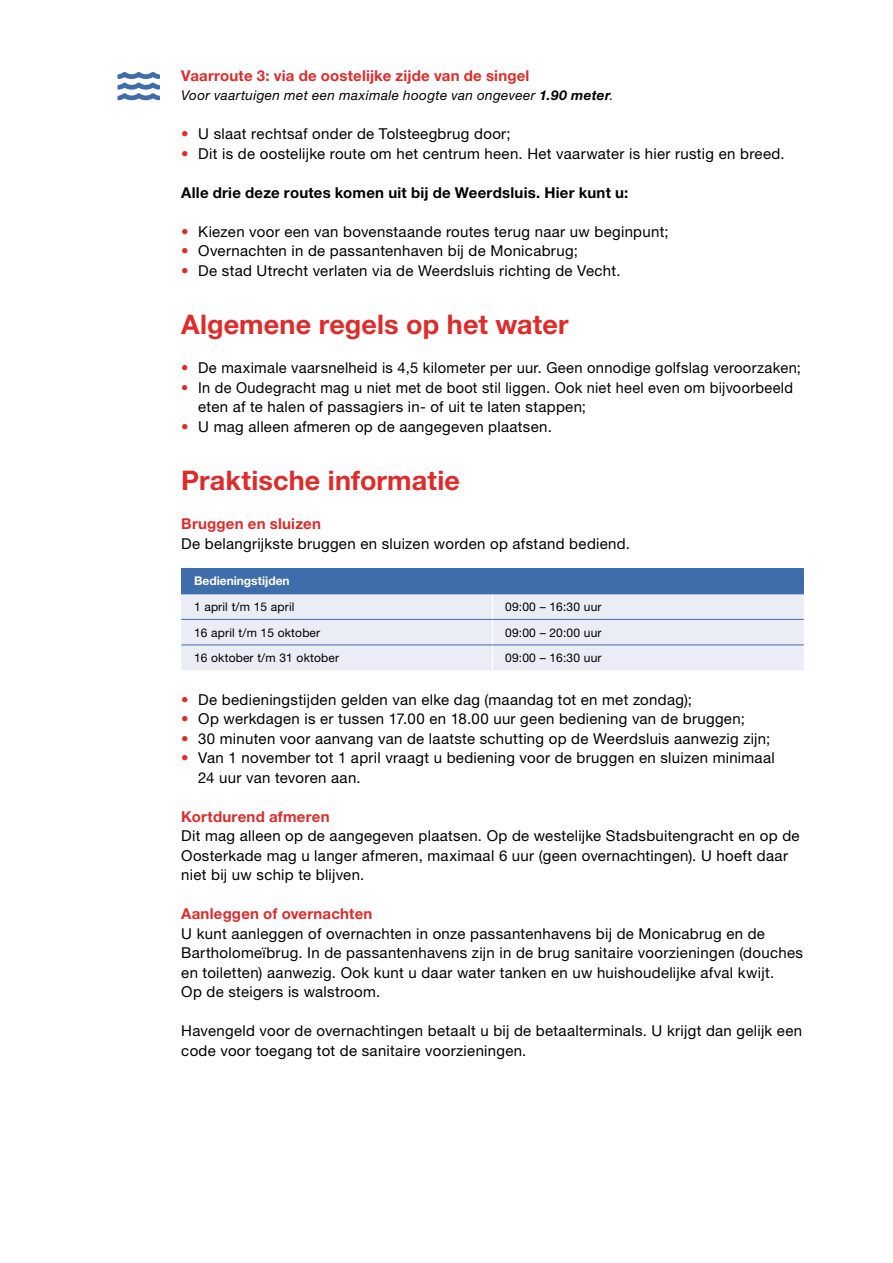
<style>
.page{position:relative;width:893px;height:1263px;background:#fff}
.page>*{position:absolute;margin:0;border:0;box-sizing:border-box;transform-origin:0 0}
._02_GU_Paragraafkop{font:700 27px "Helvetica Neue";letter-spacing:.005em;color:#df2b2a}
._10_GU_Opsomming_Bul{font:15px/19.5px "Helvetica Neue";letter-spacing:.02em;color:#000}
._08_GU_Broodtekst{font:15px/19.5px "Helvetica Neue";letter-spacing:.02em;color:#000}
._03_GU_Alineakop_niv{font:700 15px "Helvetica Neue";letter-spacing:.015em;color:#df2b2a}
._04_GU_Alineakop_niv{font:700 15px "Helvetica Neue";letter-spacing:.015em;color:#000}
._08_GU_Broodtekst-2{font:italic 13.5px "Helvetica Neue";letter-spacing:.03em;color:#000}
._02_GU_Tabel_Broodte{font:12px "Helvetica Neue";letter-spacing:.015em;color:#000}
._01_GU_Tabel_Kop{font:700 12px "Helvetica Neue";color:#fff}
.s1{font-weight:700}
.s2{color:#df2b2a}
</style>
<div class="page">
<div style="left:181px;top:568px;width:623px;height:26px;background:#3f6cab"></div>
<div style="left:181px;top:595px;width:623px;height:75px;background:#eaecf6"></div>
<svg style="left:492px;top:595px;width:1px;height:75px"></svg>
<hr style="left:181px;top:594px;width:311px;height:1px;background:#3f6cab">
<hr style="left:492px;top:594px;width:312px;height:1px;background:#3f6cab">
<hr style="left:181px;top:619px;width:311px;height:1px;background:#3f6cab">
<hr style="left:492px;top:619px;width:312px;height:1px;background:#3f6cab">
<hr style="left:181px;top:645px;width:311px;height:1px;background:#3f6cab">
<hr style="left:492px;top:645px;width:312px;height:1px;background:#3f6cab">
<svg style="left:117px;top:72px;width:43px;height:29px"></svg>
<p class="_03_GU_Alineakop_niv" style="left:181px;top:66px;width:350px">Vaarroute 3: via de oostelijke zijde van de singel</p>
<p class="_08_GU_Broodtekst-2" style="left:181px;top:87px;width:434px">Voor vaartuigen met een maximale hoogte van ongeveer <span class="s1">1.90 meter</span>.</p>
<p class="_10_GU_Opsomming_Bul" style="left:181px;top:124px;width:331px"><span class="s2">•</span> U slaat rechtsaf onder de Tolsteegbrug door;</p>
<p class="_10_GU_Opsomming_Bul" style="left:181px;top:143px;width:605px"><span class="s2">•</span> Dit is de oostelijke route om het centrum heen. Het vaarwater is hier rustig en breed.</p>
<p class="_04_GU_Alineakop_niv" style="left:181px;top:183px;width:449px">Alle drie deze routes komen uit bij de Weerdsluis. Hier kunt u:</p>
<p class="_10_GU_Opsomming_Bul" style="left:181px;top:221px;width:489px"><span class="s2">•</span> Kiezen voor een van bovenstaande routes terug naar uw beginpunt;</p>
<p class="_10_GU_Opsomming_Bul" style="left:181px;top:241px;width:398px"><span class="s2">•</span> Overnachten in de passantenhaven bij de Monicabrug;</p>
<p class="_10_GU_Opsomming_Bul" style="left:181px;top:260px;width:441px"><span class="s2">•</span> De stad Utrecht verlaten via de Weerdsluis richting de Vecht.</p>
<h2 class="_02_GU_Paragraafkop" style="left:181px;top:308px;width:389px">Algemene regels op het water</h2>
<p class="_10_GU_Opsomming_Bul" style="left:181px;top:358px;width:621px"><span class="s2">•</span> De maximale vaarsnelheid is 4,5 kilometer per uur. Geen onnodige golfslag veroorzaken;</p>
<p class="_10_GU_Opsomming_Bul" style="left:198px;top:377px;width:596px;text-indent:-17px"><span class="s2">•</span> In de Oudegracht mag u niet met de boot stil liggen. Ook niet heel even om bijvoorbeeld eten af te halen of passagiers in- of uit te laten stappen;</p>
<p class="_10_GU_Opsomming_Bul" style="left:181px;top:416px;width:372px"><span class="s2">•</span> U mag alleen afmeren op de aangegeven plaatsen.</p>
<h2 class="_02_GU_Paragraafkop" style="left:181px;top:464px;width:280px">Praktische informatie</h2>
<p class="_03_GU_Alineakop_niv" style="left:181px;top:515px;width:141px">Bruggen en sluizen</p>
<p class="_08_GU_Broodtekst" style="left:181px;top:533px;width:450px">De belangrijkste bruggen en sluizen worden op afstand bediend.</p>
<p class="_01_GU_Tabel_Kop" style="left:194px;top:574px;width:97px">Bedieningstijden</p>
<p class="_02_GU_Tabel_Broodte" style="left:194px;top:600px;width:102px">1 april t/m 15 april</p>
<p class="_02_GU_Tabel_Broodte" style="left:505px;top:600px;width:98px">09:00 – 16:30 uur</p>
<p class="_02_GU_Tabel_Broodte" style="left:194px;top:625px;width:128px">16 april t/m 15 oktober</p>
<p class="_02_GU_Tabel_Broodte" style="left:505px;top:625px;width:98px">09:00 – 20:00 uur</p>
<p class="_02_GU_Tabel_Broodte" style="left:194px;top:651px;width:147px">16 oktober t/m 31 oktober</p>
<p class="_02_GU_Tabel_Broodte" style="left:505px;top:651px;width:98px">09:00 – 16:30 uur</p>
<p class="_10_GU_Opsomming_Bul" style="left:181px;top:689px;width:512px"><span class="s2">•</span> De bedieningstijden gelden van elke dag (maandag tot en met zondag);</p>
<p class="_10_GU_Opsomming_Bul" style="left:181px;top:709px;width:565px"><span class="s2">•</span> Op werkdagen is er tussen 17.00 en 18.00 uur geen bediening van de bruggen;</p>
<p class="_10_GU_Opsomming_Bul" style="left:181px;top:728px;width:591px"><span class="s2">•</span> 30 minuten voor aanvang van de laatste schutting op de Weerdsluis aanwezig zijn;</p>
<p class="_10_GU_Opsomming_Bul" style="left:198px;top:748px;width:578px;text-indent:-17px"><span class="s2">•</span> Van 1 november tot 1 april vraagt u bediening voor de bruggen en sluizen minimaal<br>24 uur van tevoren aan.</p>
<p class="_03_GU_Alineakop_niv" style="left:181px;top:807px;width:150px">Kortdurend afmeren</p>
<p class="_08_GU_Broodtekst" style="left:181px;top:826px;width:620px">Dit mag alleen op de aangegeven plaatsen. Op de westelijke Stadsbuitengracht en op de<br>Oosterkade mag u langer afmeren, maximaal 6 uur (geen overnachtingen). U hoeft daar niet bij uw schip te blijven.</p>
<p class="_03_GU_Alineakop_niv" style="left:181px;top:905px;width:193px">Aanleggen of overnachten</p>
<p class="_08_GU_Broodtekst" style="left:181px;top:923px;width:623px">U kunt aanleggen of overnachten in onze passantenhavens bij de Monicabrug en de Bartholomeïbrug. In de passantenhavens zijn in de brug sanitaire voorzieningen (douches en toiletten) aanwezig. Ook kunt u daar water tanken en uw huishoudelijke afval kwijt.<br>Op de steigers is walstroom.</p>
<p class="_08_GU_Broodtekst" style="left:181px;top:1021px;width:622px">Havengeld voor de overnachtingen betaalt u bij de betaalterminals. U krijgt dan gelijk een code voor toegang tot de sanitaire voorzieningen.</p>
</div>
